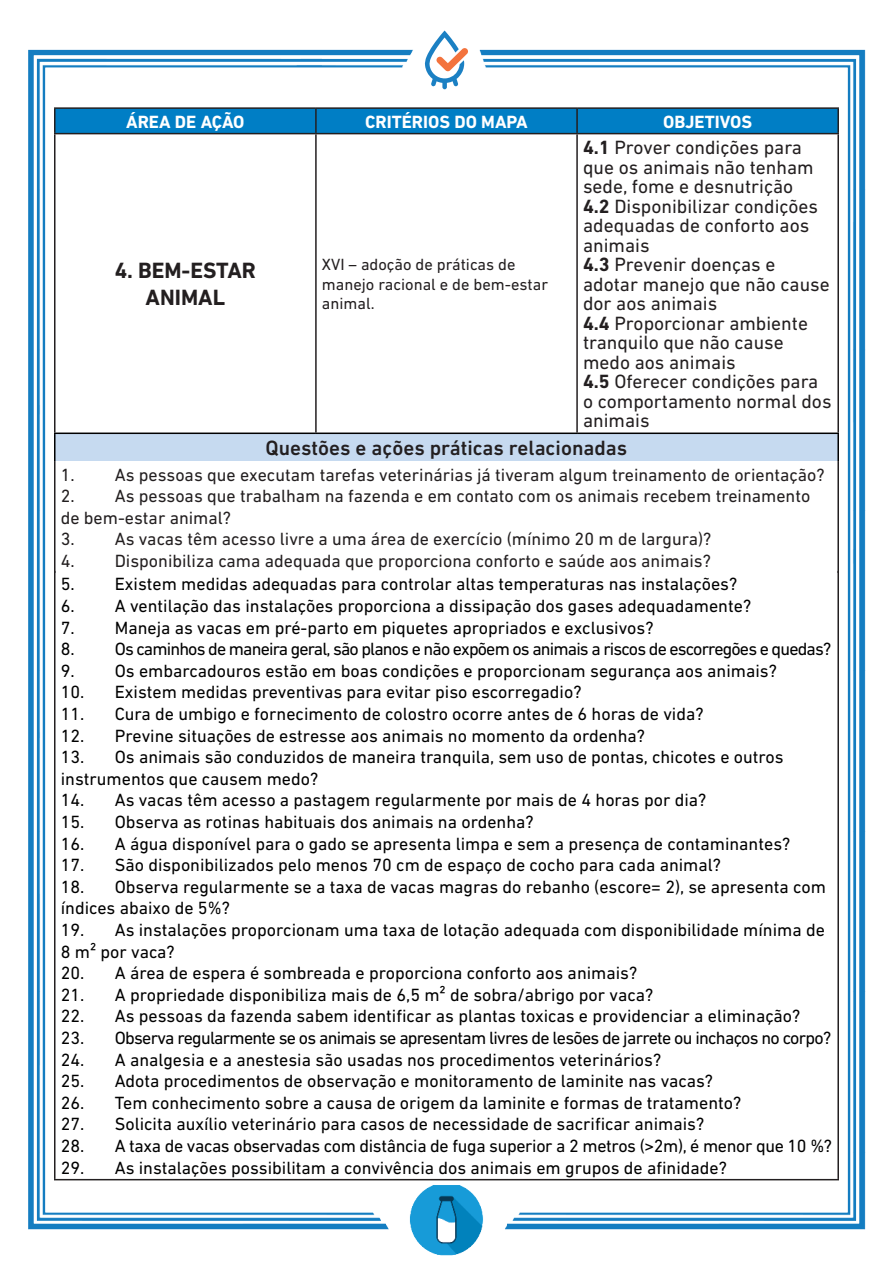
<style>
.page{position:relative;width:893px;height:1263px;background:#fff}
.page>*{position:absolute;margin:0;border:0;box-sizing:border-box;transform-origin:0 0}
.t1{font:700 22.5px "DIN Next LT Pro";color:#231f20}
.t2{font:500 21px "DIN Next LT Pro";color:#231f20}
.t3{font:19.5px/19.5px "DIN Next LT Pro";color:#231f20}
.t4{font:18px/21.6px "DIN Next LT Pro";color:#000}
.t5{font:18px/21.6px "DIN Next LT Pro";color:#231f20}
.t6{font:18px "DIN Next LT Pro";letter-spacing:-.04em;color:#000}
.t7{font:18px "DIN Next LT Pro";letter-spacing:-.045em;color:#000}
.t8{font:18px "DIN Next LT Pro";letter-spacing:-.02em;color:#000}
.t9{font:700 18px "DIN Next LT Pro";color:#fff}
.t10{font:16.5px/19.8px "DIN Next LT Pro";color:#231f20}
.s1{font-weight:700}
</style>
<div class="page">
<img style="left:28px;top:49px;width:838px;height:1207px">
<div style="left:415px;top:20px;width:55px;height:69px;background:#fff"></div>
<svg style="left:425px;top:31px;width:43px;height:58px"></svg>
<hr style="left:54px;top:571px;width:2px;height:608px;background:#231f20">
<hr style="left:837px;top:571px;width:2px;height:608px;background:#231f20">
<hr style="left:54px;top:1179px;width:785px;height:1px;background:#231f20">
<div style="left:56px;top:109px;width:781px;height:24px;background:#007ec5"></div>
<div style="left:55px;top:433px;width:783px;height:28px;background:#c6daf0"></div>
<hr style="left:54px;top:107px;width:262px;height:2px;background:#231f20">
<hr style="left:54px;top:109px;width:2px;height:24px;background:#231f20">
<hr style="left:316px;top:107px;width:261px;height:2px;background:#231f20">
<hr style="left:315px;top:109px;width:2px;height:24px;background:#231f20">
<hr style="left:577px;top:107px;width:262px;height:2px;background:#231f20">
<hr style="left:576px;top:109px;width:2px;height:24px;background:#231f20">
<hr style="left:837px;top:109px;width:2px;height:24px;background:#231f20">
<hr style="left:315px;top:134px;width:2px;height:298px;background:#231f20">
<hr style="left:576px;top:134px;width:2px;height:298px;background:#231f20">
<hr style="left:54px;top:461px;width:2px;height:112px;background:#231f20">
<hr style="left:837px;top:461px;width:2px;height:112px;background:#231f20">
<hr style="left:54px;top:133px;width:262px;height:1px;background:#231f20">
<hr style="left:54px;top:134px;width:2px;height:298px;background:#231f20">
<hr style="left:316px;top:133px;width:261px;height:1px;background:#231f20">
<hr style="left:577px;top:133px;width:262px;height:1px;background:#231f20">
<hr style="left:837px;top:134px;width:2px;height:298px;background:#231f20">
<hr style="left:54px;top:432px;width:262px;height:2px;background:#000">
<hr style="left:54px;top:434px;width:2px;height:27px;background:#000">
<hr style="left:316px;top:432px;width:261px;height:2px;background:#000">
<hr style="left:577px;top:432px;width:262px;height:2px;background:#000">
<hr style="left:837px;top:434px;width:2px;height:27px;background:#000">
<p class="t9" style="left:126px;top:111px;width:120px">ÁREA DE AÇÃO</p>
<p class="t9" style="left:365px;top:111px;width:164px">CRITÉRIOS DO MAPA</p>
<p class="t9" style="left:663px;top:111px;width:91px">OBJETIVOS</p>
<p class="t3" style="left:583px;top:138px;width:232px"><span class="s1">4.1</span> Prover condições para que os animais não tenham sede, fome e desnutrição</p>
<p class="t3" style="left:583px;top:196px;width:237px"><span class="s1">4.2</span> Disponibilizar condições adequadas de conforto aos animais</p>
<p class="t3" style="left:583px;top:255px;width:248px"><span class="s1">4.3</span> Prevenir doenças e adotar manejo que não cause dor aos animais</p>
<p class="t3" style="left:583px;top:313px;width:226px"><span class="s1">4.4</span> Proporcionar ambiente tranquilo que não cause medo aos animais</p>
<p class="t3" style="left:583px;top:372px;width:250px"><span class="s1">4.5</span> Oferecer condições para o comportamento normal dos animais</p>
<p class="t2" style="left:266px;top:436px;width:363px">Questões e ações práticas relacionadas</p>
<p class="t5" style="left:61px;top:463px;width:765px">1. As pessoas que executam tarefas veterinárias já tiveram algum treinamento de orientação?</p>
<p class="t5" style="left:61px;top:485px;width:751px">2. As pessoas que trabalham na fazenda e em contato com os animais recebem treinamento de bem-estar animal?</p>
<p class="t5" style="left:61px;top:528px;width:652px">3. As vacas têm acesso livre a uma área de exercício (mínimo 20 m de largura)?</p>
<p class="t5" style="left:61px;top:550px;width:652px">4. Disponibiliza cama adequada que proporciona conforto e saúde aos animais?</p>
<p class="t10" style="left:322px;top:254px;width:228px">XVI – adoção de práticas de manejo racional e de bem-estar animal.</p>
<p class="t1" style="left:115px;top:258px;width:143px">4. BEM-ESTAR</p>
<p class="t1" style="left:146px;top:285px;width:81px">ANIMAL</p>
<p class="t4" style="left:61px;top:573px;width:678px">5. Existem medidas adequadas para controlar altas temperaturas nas instalações?</p>
<p class="t4" style="left:61px;top:595px;width:692px">6. A ventilação das instalações proporciona a dissipação dos gases adequadamente?</p>
<p class="t4" style="left:61px;top:616px;width:594px">7. Maneja as vacas em pré-parto em piquetes apropriados e exclusivos?</p>
<p class="t7" style="left:61px;top:639px;width:772px">8. Os caminhos de maneira geral, são planos e não expõem os animais a riscos de escorregões e quedas?</p>
<p class="t4" style="left:61px;top:660px;width:718px">9. Os embarcadouros estão em boas condições e proporcionam segurança aos animais?</p>
<p class="t4" style="left:61px;top:681px;width:522px">10. Existem medidas preventivas para evitar piso escorregadio?</p>
<p class="t4" style="left:61px;top:703px;width:644px">11. Cura de umbigo e fornecimento de colostro ocorre antes de 6 horas de vida?</p>
<p class="t4" style="left:61px;top:724px;width:586px">12. Previne situações de estresse aos animais no momento da ordenha?</p>
<p class="t4" style="left:61px;top:746px;width:724px">13. Os animais são conduzidos de maneira tranquila, sem uso de pontas, chicotes e outros instrumentos que causem medo?</p>
<p class="t4" style="left:61px;top:789px;width:647px">14. As vacas têm acesso a pastagem regularmente por mais de 4 horas por dia?</p>
<p class="t4" style="left:61px;top:811px;width:474px">15. Observa as rotinas habituais dos animais na ordenha?</p>
<p class="t4" style="left:61px;top:832px;width:731px">16. A água disponível para o gado se apresenta limpa e sem a presença de contaminantes?</p>
<p class="t4" style="left:61px;top:854px;width:662px">17. São disponibilizados pelo menos 70 cm de espaço de cocho para cada animal?</p>
<p class="t4" style="left:61px;top:876px;width:767px">18. Observa regularmente se a taxa de vacas magras do rebanho (escore= 2), se apresenta com índices abaixo de 5%?</p>
<p class="t4" style="left:61px;top:919px;width:766px">19. As instalações proporcionam uma taxa de lotação adequada com disponibilidade mínima de<br>8 m² por vaca?</p>
<p class="t4" style="left:61px;top:962px;width:578px">20. A área de espera é sombreada e proporciona conforto aos animais?</p>
<p class="t4" style="left:61px;top:984px;width:594px">21. A propriedade disponibiliza mais de 6,5 m² de sobra/abrigo por vaca?</p>
<p class="t4" style="left:61px;top:1005px;width:741px">22. As pessoas da fazenda sabem identificar as plantas toxicas e providenciar a eliminação?</p>
<p class="t6" style="left:61px;top:1027px;width:772px">23. Observa regularmente se os animais se apresentam livres de lesões de jarrete ou inchaços no corpo?</p>
<p class="t4" style="left:61px;top:1048px;width:602px">24. A analgesia e a anestesia são usadas nos procedimentos veterinários?</p>
<p class="t4" style="left:61px;top:1070px;width:654px">25. Adota procedimentos de observação e monitoramento de laminite nas vacas?</p>
<p class="t4" style="left:61px;top:1092px;width:682px">26. Tem conhecimento sobre a causa de origem da laminite e formas de tratamento?</p>
<p class="t4" style="left:61px;top:1113px;width:645px">27. Solicita auxílio veterinário para casos de necessidade de sacrificar animais?</p>
<p class="t8" style="left:61px;top:1135px;width:773px">28. A taxa de vacas observadas com distância de fuga superior a 2 metros (&gt;2m), é menor que 10 %?</p>
<p class="t4" style="left:61px;top:1156px;width:668px">29. As instalações possibilitam a convivência dos animais em grupos de afinidade?</p>
</div>
